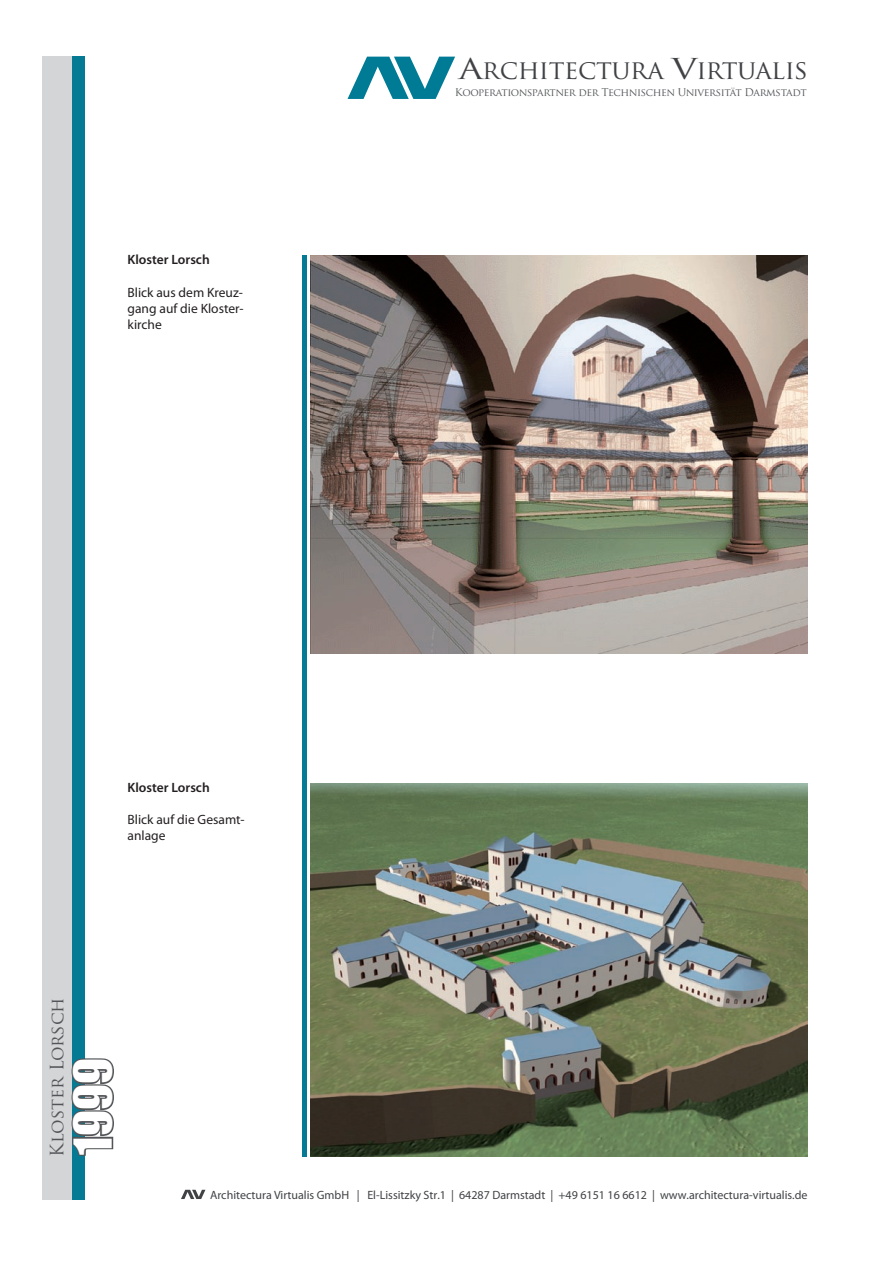
<style>
.page{position:relative;width:893px;height:1263px;background:#fff}
.page>*{position:absolute;margin:0;border:0;box-sizing:border-box;transform-origin:0 0}
.t1{font:48px "Impact";color:#fff}
.t2{font:26.1px "Trajan Pro";letter-spacing:-.015em;color:#404245}
.t3{font:18px "Trajan Pro";color:#525457}
.t4{font:13.5px/16.2px "Myriad Pro";color:#231f20;text-align:justify}
.t5{font:600 13.5px "Myriad Pro";color:#231f20}
.t6{font:12px "Myriad Pro";color:#404245}
.t7{font:10.35px "Trajan Pro";letter-spacing:-.035em;color:#525457}
.s1{font-size:28.05px}
</style>
<div class="page">
<hr style="left:302px;top:255px;width:4px;height:902px;background:#047a94">
<div style="left:72px;top:56px;width:13px;height:1143px;background:#047a94"></div>
<div style="left:43px;top:56px;width:29px;height:1143px;background:#d3d5d7"></div>
<svg style="left:347px;top:57px;width:108px;height:42px"></svg>
<svg style="left:181px;top:1190px;width:24px;height:9px"></svg>
<img style="left:310px;top:255px;width:498px;height:398px">
<img style="left:310px;top:784px;width:498px;height:373px">
<svg style="left:71px;top:1058px;width:43px;height:98px"></svg>
<p class="t5" style="left:128px;top:251px;width:84px">Kloster Lorsch</p>
<p class="t4" style="left:128px;top:284px;width:118px">Blick aus dem Kreuz&shy;gang auf die Kloster&shy;kirche</p>
<h2 class="t2" style="left:459px;top:53px;width:351px"><span class="s1">A</span>rchitectura <span class="s1">V</span>irtualis</h2>
<p class="t7" style="left:455px;top:86px;width:353px">Kooperationspartner der Technischen Universität Darmstadt</p>
<p class="t5" style="left:128px;top:778px;width:84px">Kloster Lorsch</p>
<p class="t4" style="left:128px;top:811px;width:119px">Blick auf die Gesamt&shy;anlage</p>
<h3 class="t3" style="left:45px;top:1157px;width:161px;rotate:-90deg">Kloster Lorsch</h3>
<h1 class="t1" style="left:56px;top:1154px;width:98px;rotate:-90deg">1999</h1>
<p class="t6" style="left:210px;top:1187px;width:599px">Architectura Virtualis GmbH | El-Lissitzky Str.1 | 64287 Darmstadt | +49 6151 16 6612 | www.architectura-virtualis.de</p>
</div>
